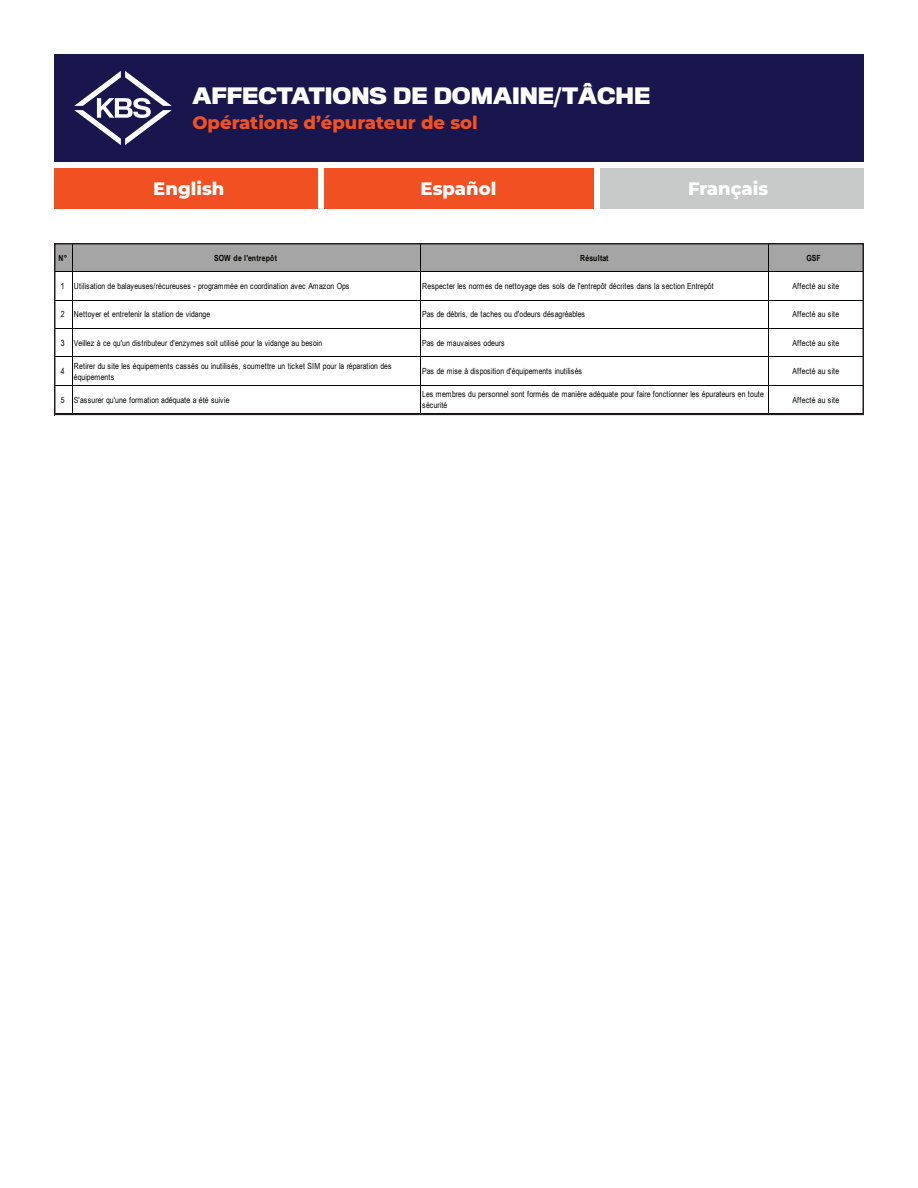
<style>
.page{position:relative;width:918px;height:1188px;background:#fff}
.page>*{position:absolute;margin:0;border:0;box-sizing:border-box;transform-origin:0 0}
.t1{font:700 21px "Titling Gothic FB";color:#fff}
.t2{font:800 18px "Montserrat";color:#f15122}
.t3{font:800 18px "Montserrat";color:#fff}
.t4{font:8.4px/10.8px "Arial Narrow";color:#040503}
.t5{font:8.4px "Arial Narrow";letter-spacing:.045em;color:#040503}
.t6{font:700 8.4px "Arial Narrow";letter-spacing:.02em;color:#040503}
.t7{font:700 8.4px "Arial Narrow";color:#040503}
</style>
<div class="page">
<div style="left:54px;top:54px;width:810px;height:108px;background:#18164c"></div>
<svg style="left:74px;top:71px;width:98px;height:74px"></svg>
<div style="left:324px;top:169px;width:270px;height:40px;background:#f15122"></div>
<div style="left:54px;top:169px;width:263px;height:40px;background:#f15122"></div>
<div style="left:601px;top:169px;width:263px;height:40px;background:#c8c9c9"></div>
<div style="left:55px;top:244px;width:809px;height:28px;background:#a6a5a5"></div>
<hr style="left:72px;top:244px;width:1px;height:171px;background:#040503">
<hr style="left:420px;top:244px;width:1px;height:171px;background:#040503">
<hr style="left:768px;top:244px;width:1px;height:171px;background:#040503">
<hr style="left:55px;top:271px;width:809px;height:1px;background:#040503">
<hr style="left:55px;top:300px;width:809px;height:1px;background:#040503">
<hr style="left:55px;top:328px;width:809px;height:1px;background:#040503">
<hr style="left:55px;top:357px;width:809px;height:1px;background:#040503">
<hr style="left:55px;top:385px;width:809px;height:1px;background:#040503">
<div style="left:54px;top:243px;width:810px;height:172px;border:2px solid #231f20"></div>
<h1 class="t1" style="left:192px;top:83px;width:459px">AFFECTATIONS DE DOMAINE/TÂCHE</h1>
<h2 class="t2" style="left:192px;top:111px;width:287px">Opérations d’épurateur de sol</h2>
<h2 class="t3" style="left:153px;top:176px;width:73px">English</h2>
<h2 class="t3" style="left:421px;top:176px;width:77px">Español</h2>
<h2 class="t3" style="left:688px;top:176px;width:82px">Français</h2>
<p class="t7" style="left:59px;top:251px;width:10px">N°</p>
<p class="t6" style="left:214px;top:251px;width:64px">SOW de l'entrepôt</p>
<p class="t7" style="left:580px;top:251px;width:30px">Résultat</p>
<p class="t7" style="left:806px;top:251px;width:16px">GSF</p>
<p class="t4" style="left:61px;top:280px;width:290px">1 Utilisation de balayeuses/récureuses - programmée en coordination avec Amazon Ops</p>
<p class="t4" style="left:422px;top:280px;width:293px">Respecter les normes de nettoyage des sols de l'entrepôt décrites dans la section Entrepôt</p>
<p class="t5" style="left:793px;top:280px;width:48px">Affecté au site</p>
<p class="t4" style="left:61px;top:309px;width:151px">2 Nettoyer et entretenir la station de vidange</p>
<p class="t4" style="left:422px;top:309px;width:164px">Pas de débris, de taches ou d'odeurs désagréables</p>
<p class="t5" style="left:793px;top:308px;width:48px">Affecté au site</p>
<p class="t4" style="left:61px;top:337px;width:263px">3 Veillez à ce qu'un distributeur d'enzymes soit utilisé pour la vidange au besoin</p>
<p class="t4" style="left:422px;top:337px;width:84px">Pas de mauvaises odeurs</p>
<p class="t5" style="left:793px;top:337px;width:48px">Affecté au site</p>
<p class="t4" style="left:61px;top:366px;width:5px">4</p>
<p class="t4" style="left:74px;top:360px;width:319px">Retirer du site les équipements cassés ou inutilisés, soumettre un ticket SIM pour la réparation des équipements</p>
<p class="t4" style="left:422px;top:366px;width:161px">Pas de mise à disposition d'équipements inutilisés</p>
<p class="t5" style="left:793px;top:365px;width:48px">Affecté au site</p>
<p class="t4" style="left:61px;top:394px;width:170px">5 S'assurer qu'une formation adéquate a été suivie</p>
<p class="t4" style="left:422px;top:389px;width:343px">Les membres du personnel sont formés de manière adéquate pour faire fonctionner les épurateurs en toute sécurité</p>
<p class="t5" style="left:793px;top:393px;width:48px">Affecté au site</p>
</div>
